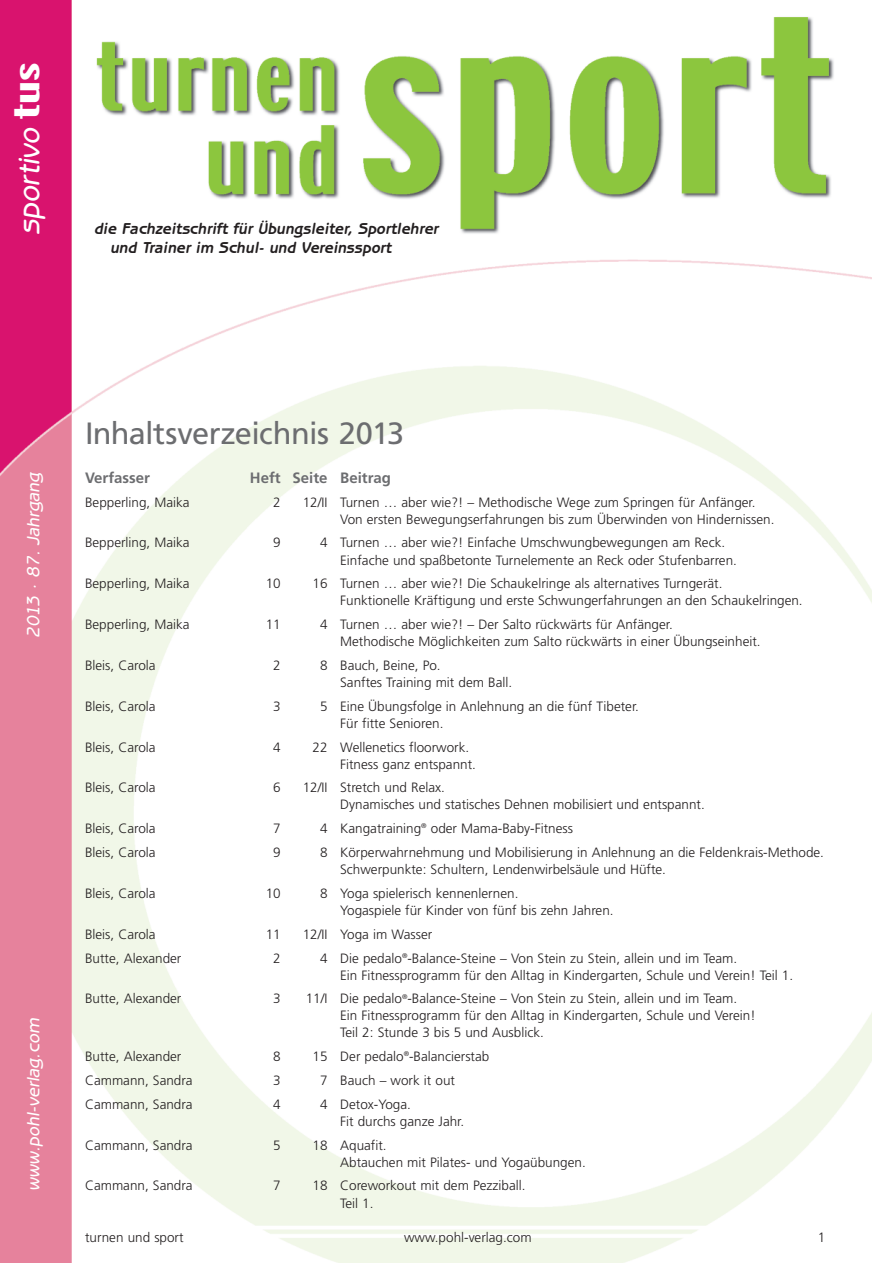
<style>
.page{position:relative;width:872px;height:1263px;background:#fff}
.page>*{position:absolute;margin:0;border:0;box-sizing:border-box;transform-origin:0 0}
.t1{font:30.75px "Frutiger";letter-spacing:-.02em;color:#6c6d70}
.t2{font:italic 500 30.45px "Benguiat Gothic";color:#fff}
.t3{font:italic 500 18px "Benguiat Gothic";color:#fff}
.t4{font:italic 700 15.9px/19px "Benguiat Gothic";color:#231f20}
.t5{font:700 15px "Frutiger";color:#6c6d70}
.t6{font:300 13.5px/17px "Frutiger";color:#231f20}
.s1{font-family:"Techno";font-weight:400;font-style:normal}
</style>
<div class="page">
<img style="left:0;top:0;width:872px;height:1263px">
<h2 class="t2" style="left:19px;top:235px;width:173px;rotate:-90deg">sportivo <span class="s1">tus</span></h2>
<p class="t4" style="left:110px;top:221px;width:329px;text-indent:-16px">die Fachzeitschrift für Übungsleiter, Sportlehrer und Trainer im Schul- und Vereinssport</p>
<h3 class="t3" style="left:27px;top:638px;width:167px;rotate:-90deg">2013 · 87. Jahrgang</h3>
<h3 class="t3" style="left:27px;top:1191px;width:174px;rotate:-90deg">www.pohl-verlag.com</h3>
<h1 class="t1" style="left:85px;top:421px;width:320px">Inhaltsverzeichnis 2013</h1>
<p class="t5" style="left:85px;top:472px;width:67px">Verfasser</p>
<p class="t5" style="left:250px;top:472px;width:143px">Heft Seite Beitrag</p>
<p class="t6" style="left:85px;top:494px;width:106px">Bepperling, Maika</p>
<p class="t6" style="left:273px;top:494px;width:9px">2</p>
<p class="t6" style="left:340px;top:494px;width:436px;text-indent:-37px">12/II Turnen … aber wie?! – Methodische Wege zum Springen für Anfänger.<br>Von ersten Bewegungserfahrungen bis zum Überwinden von Hindernissen.</p>
<p class="t6" style="left:85px;top:535px;width:106px">Bepperling, Maika</p>
<p class="t6" style="left:273px;top:535px;width:9px">9</p>
<p class="t6" style="left:340px;top:535px;width:398px;text-indent:-20px">4 Turnen … aber wie?! Einfache Umschwungbewegungen am Reck.<br>Einfache und spaßbetonte Turnelemente an Reck oder Stufenbarren.</p>
<p class="t6" style="left:85px;top:576px;width:106px">Bepperling, Maika</p>
<p class="t6" style="left:266px;top:576px;width:17px">10</p>
<p class="t6" style="left:340px;top:576px;width:464px;text-indent:-28px">16 Turnen … aber wie?! Die Schaukelringe als alternatives Turngerät.<br>Funktionelle Kräftigung und erste Schwungerfahrungen an den Schaukelringen.</p>
<p class="t6" style="left:85px;top:617px;width:106px">Bepperling, Maika</p>
<p class="t6" style="left:266px;top:617px;width:17px">11</p>
<p class="t6" style="left:340px;top:617px;width:422px;text-indent:-20px">4 Turnen … aber wie?! – Der Salto rückwärts für Anfänger.<br>Methodische Möglichkeiten zum Salto rückwärts in einer Übungseinheit.</p>
<p class="t6" style="left:85px;top:658px;width:72px">Bleis, Carola</p>
<p class="t6" style="left:273px;top:658px;width:9px">2</p>
<p class="t6" style="left:340px;top:658px;width:173px;text-indent:-20px">8 Bauch, Beine, Po.<br>Sanftes Training mit dem Ball.</p>
<p class="t6" style="left:85px;top:699px;width:72px">Bleis, Carola</p>
<p class="t6" style="left:273px;top:699px;width:9px">3</p>
<p class="t6" style="left:340px;top:699px;width:300px;text-indent:-20px">5 Eine Übungsfolge in Anlehnung an die fünf Tibeter.<br>Für fitte Senioren.</p>
<p class="t6" style="left:85px;top:739px;width:72px">Bleis, Carola</p>
<p class="t6" style="left:273px;top:739px;width:9px">4</p>
<p class="t6" style="left:340px;top:739px;width:137px;text-indent:-28px">22 Wellenetics floorwork.<br>Fitness ganz entspannt.</p>
<p class="t6" style="left:85px;top:780px;width:72px">Bleis, Carola</p>
<p class="t6" style="left:273px;top:780px;width:9px">6</p>
<p class="t6" style="left:340px;top:780px;width:366px;text-indent:-37px">12/II Stretch und Relax.<br>Dynamisches und statisches Dehnen mobilisiert und entspannt.</p>
<p class="t6" style="left:85px;top:821px;width:72px">Bleis, Carola</p>
<p class="t6" style="left:273px;top:821px;width:9px">7</p>
<p class="t6" style="left:320px;top:821px;width:254px">4 Kangatraining<sup>®</sup> oder Mama-Baby-Fitness</p>
<p class="t6" style="left:85px;top:845px;width:72px">Bleis, Carola</p>
<p class="t6" style="left:273px;top:845px;width:9px">9</p>
<p class="t6" style="left:340px;top:845px;width:485px;text-indent:-20px">8 Körperwahrnehmung und Mobilisierung in Anlehnung an die Feldenkrais-Methode.<br>Schwerpunkte: Schultern, Lendenwirbelsäule und Hüfte.</p>
<p class="t6" style="left:85px;top:886px;width:72px">Bleis, Carola</p>
<p class="t6" style="left:266px;top:886px;width:17px">10</p>
<p class="t6" style="left:340px;top:886px;width:275px;text-indent:-20px">8 Yoga spielerisch kennenlernen.<br>Yogaspiele für Kinder von fünf bis zehn Jahren.</p>
<p class="t6" style="left:85px;top:926px;width:72px">Bleis, Carola</p>
<p class="t6" style="left:266px;top:926px;width:17px">11</p>
<p class="t6" style="left:303px;top:926px;width:131px">12/II Yoga im Wasser</p>
<p class="t6" style="left:85px;top:950px;width:98px">Butte, Alexander</p>
<p class="t6" style="left:273px;top:950px;width:9px">2</p>
<p class="t6" style="left:340px;top:950px;width:454px;text-indent:-20px">4 Die pedalo<sup>®</sup>-Balance-Steine – Von Stein zu Stein, allein und im Team.<br>Ein Fitnessprogramm für den Alltag in Kindergarten, Schule und Verein! Teil 1.</p>
<p class="t6" style="left:85px;top:991px;width:98px">Butte, Alexander</p>
<p class="t6" style="left:273px;top:991px;width:9px">3</p>
<p class="t6" style="left:340px;top:991px;width:417px;text-indent:-34px">11/I Die pedalo<sup>®</sup>-Balance-Steine – Von Stein zu Stein, allein und im Team.<br>Ein Fitnessprogramm für den Alltag in Kindergarten, Schule und Verein!<br>Teil 2: Stunde 3 bis 5 und Ausblick.</p>
<p class="t6" style="left:85px;top:1049px;width:98px">Butte, Alexander</p>
<p class="t6" style="left:273px;top:1049px;width:9px">8</p>
<p class="t6" style="left:312px;top:1049px;width:178px">15 Der pedalo<sup>®</sup>-Balancierstab</p>
<p class="t6" style="left:85px;top:1073px;width:109px">Cammann, Sandra</p>
<p class="t6" style="left:273px;top:1073px;width:9px">3</p>
<p class="t6" style="left:320px;top:1073px;width:137px">7 Bauch – work it out</p>
<p class="t6" style="left:85px;top:1097px;width:109px">Cammann, Sandra</p>
<p class="t6" style="left:273px;top:1097px;width:9px">4</p>
<p class="t6" style="left:340px;top:1097px;width:126px;text-indent:-20px">4 Detox-Yoga.<br>Fit durchs ganze Jahr.</p>
<p class="t6" style="left:85px;top:1137px;width:109px">Cammann, Sandra</p>
<p class="t6" style="left:273px;top:1137px;width:9px">5</p>
<p class="t6" style="left:340px;top:1137px;width:247px;text-indent:-28px">18 Aquafit.<br>Abtauchen mit Pilates- und Yogaübungen.</p>
<p class="t6" style="left:85px;top:1178px;width:109px">Cammann, Sandra</p>
<p class="t6" style="left:273px;top:1178px;width:9px">7</p>
<p class="t6" style="left:340px;top:1178px;width:187px;text-indent:-28px">18 Coreworkout mit dem Pezziball.<br>Teil 1.</p>
<p class="t6" style="left:85px;top:1229px;width:100px">turnen und sport</p>
<p class="t6" style="left:404px;top:1229px;width:129px">www.pohl-verlag.com</p>
<p class="t6" style="left:817px;top:1229px;width:9px">1</p>
</div>
